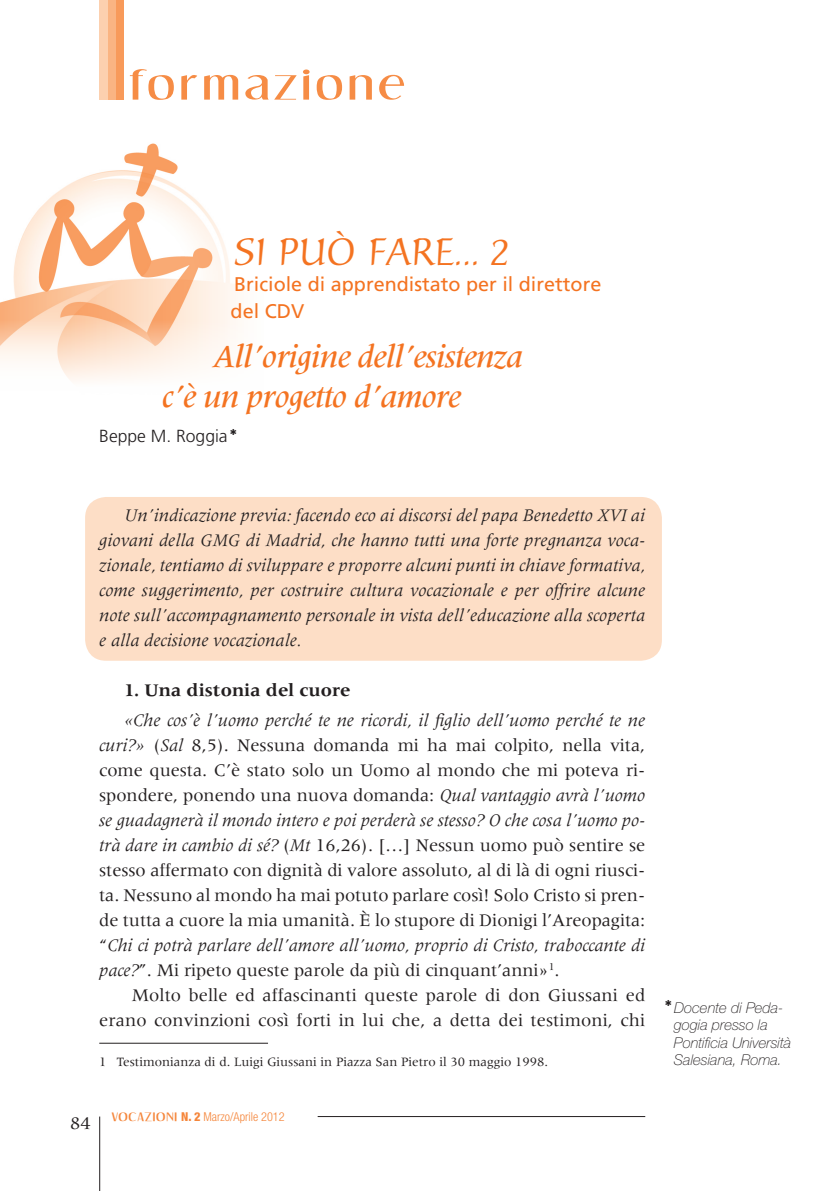
<style>
.page{position:relative;width:819px;height:1191px;background:#fff}
.page>*{position:absolute;margin:0;border:0;box-sizing:border-box;transform-origin:0 0}
.t1{font:41.65px "Dream Orphans";letter-spacing:.075em;color:#f68c45;scale:1.42 1}
.t2{font:38.5px "Carolina LT Std";color:#f47321}
.t3{font:italic 500 33.25px/39.9px "Meridien LT Std";letter-spacing:-.02em;color:#f47321}
.t4{font:19.78px/26.2px "Frutiger LT Std";color:#f47321}
.t5{font:18.38px/25px "Meridien LT Std";letter-spacing:.005em;color:#231f20;text-align:justify}
.t6{font:italic 18.38px/25px "Meridien LT Std";color:#231f20;text-align:justify}
.t7{font:700 18.38px "Meridien LT Std";color:#231f20}
.t8{font:300 17.5px "Frutiger LT Std";color:#231f20}
.t9{font:italic 100 14.88px/17.5px "Helvetica Neue LT Std";color:#231f20}
.t10{font:13.12px "Meridien LT Std";color:#231f20}
.t11{font:300 condensed 12.25px "Helvetica Neue LT Std";color:#f5863b}
.s1{font-style:italic}
.s2{font-family:"Dream Orphans";font-weight:400;font-stretch:normal;font-size:11.72px}
.s3{font-weight:800}
</style>
<div class="page">
<hr style="left:317px;top:1116px;width:328px;height:1px;background:#231f20">
<hr style="left:99px;top:1116px;width:1px;height:75px;background:#231f20">
<img style="left:0;top:99px;width:241px;height:282px">
<div style="left:116px;top:0;width:8px;height:99px;background:#f89a5a"></div>
<div style="left:107px;top:0;width:9px;height:99px;background:#fab482"></div>
<div style="left:99px;top:0;width:9px;height:99px;background:#fcd0af"></div>
<div style="left:85px;top:497px;width:577px;height:163px;background:#fddec6;border-radius:21px"></div>
<hr style="left:99px;top:1043px;width:169px;height:1px;background:#231f20">
<h1 class="t1" style="left:129px;top:64px;width:196px">formazione</h1>
<h2 class="t2" style="left:234px;top:229px;width:277px">SI PUÒ FARE... 2</h2>
<p class="t4" style="left:230px;top:271px;width:372px">Briciole di apprendistato per il direttore del CDV</p>
<h3 class="t3" style="left:162px;top:337px;width:362px;text-indent:51px">All’origine dell’esistenza c’è un progetto d’amore</h3>
<p class="t8" style="left:99px;top:426px;width:130px">Beppe M. Roggia</p>
<p class="t6" style="left:99px;top:503px;width:547px;text-indent:25px">Un’indicazione previa: facendo eco ai discorsi del papa Benedetto XVI ai giovani della GMG di Madrid, che hanno tutti una forte pregnanza voca&shy;zionale, tentiamo di sviluppare e proporre alcuni punti in chiave formativa, come suggerimento, per costruire cultura vocazionale e per offrire alcune note sull’accompagnamento personale in vista dell’educazione alla scoperta e alla decisione vocazionale.</p>
<p class="t7" style="left:124px;top:679px;width:228px">1. Una distonia del cuore</p>
<p class="t5" style="left:99px;top:707px;width:547px;text-indent:25px"><span class="s1">«Che cos’è l’uomo perché te ne ricordi, il figlio dell’uomo perché te ne curi?»</span> (<span class="s1">Sal</span> 8,5). Nessuna domanda mi ha mai colpito, nella vita, come questa. C’è stato solo un Uomo al mondo che mi poteva ri&shy;spondere, ponendo una nuova domanda: <span class="s1">Qual vantaggio avrà l’uomo se guadagnerà il mondo intero e poi perderà se stesso? O che cosa l’uomo po&shy;trà dare in cambio di sé?</span> (<span class="s1">Mt</span> 16,26). […] Nessun uomo può sentire se stesso affermato con dignità di valore assoluto, al di là di ogni riusci&shy;ta. Nessuno al mondo ha mai potuto parlare così! Solo Cristo si pren&shy;de tutta a cuore la mia umanità. È lo stupore di Dionigi l’Areopagita: “<span class="s1">Chi ci potrà parlare dell’amore all’uomo, proprio di Cristo, traboccante di pace?</span>”. Mi ripeto queste parole da più di cinquant’anni»<sup>1</sup>.</p>
<p class="t5" style="left:99px;top:982px;width:547px;text-align:right">Molto belle ed affascinanti queste parole di don Giussani ed erano convinzioni così forti in lui che, a detta dei testimoni, chi</p>
<p class="t10" style="left:99px;top:1054px;width:450px">1 Testimonianza di d. Luigi Giussani in Piazza San Pietro il 30 maggio 1998.</p>
<p class="t5" style="left:70px;top:1110px;width:22px">84</p>
<p class="t11" style="left:112px;top:1109px;width:174px"><span class="s2">Vocazioni</span> <span class="s3">N. 2</span> Marzo/Aprile 2012</p>
<p class="t9" style="left:673px;top:998px;width:119px">Docente di Peda&shy;gogia presso la<br>Pontificia Università<br>Salesiana, Roma.</p>
</div>
